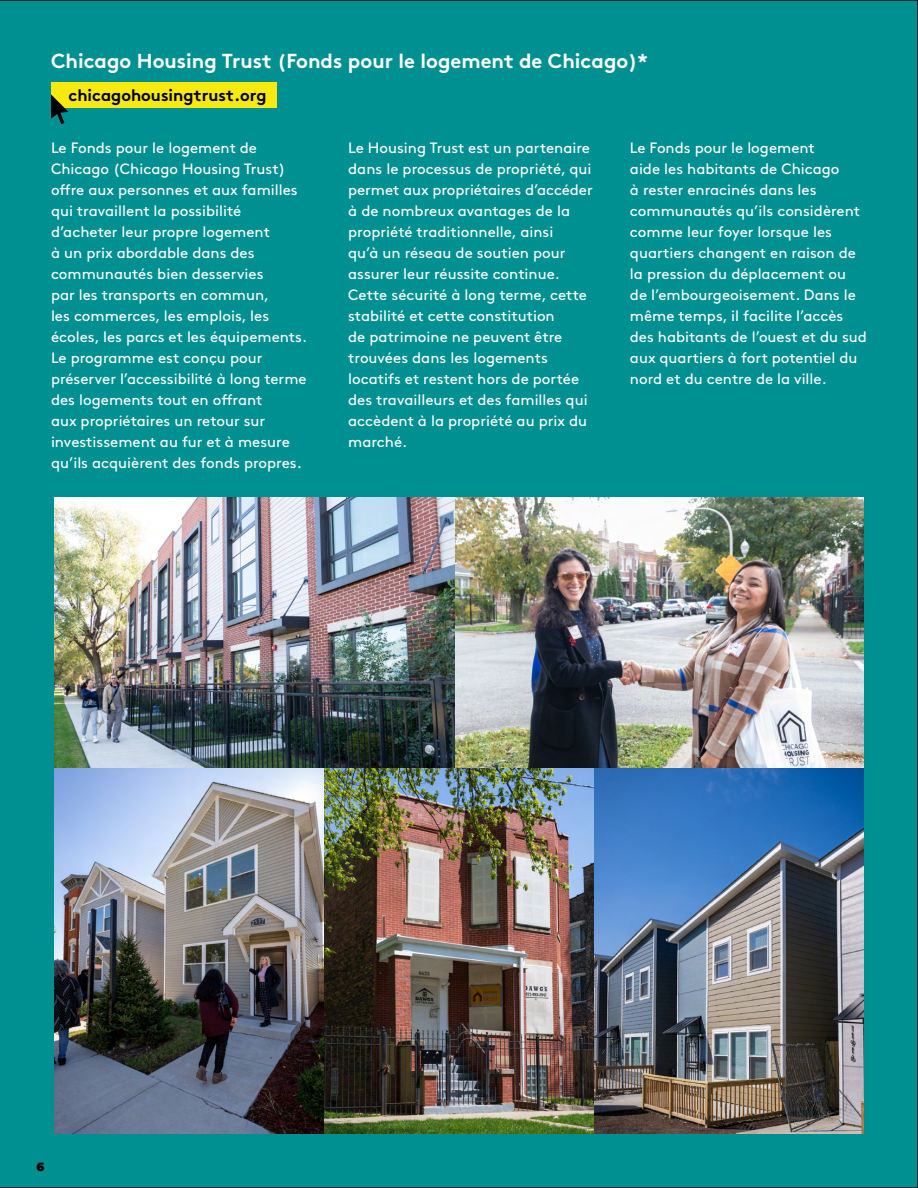
<style>
.page{position:relative;width:918px;height:1188px;background:#009092}
.page>*{position:absolute;margin:0;border:0;box-sizing:border-box;transform-origin:0 0}
.t1{font:700 20.25px "Brown";color:#fff}
.t2{font:700 16.5px "Brown";color:#000}
.t3{font:15px/21px "Brown";color:#fff}
.t4{font:900 12px "Montserrat";color:#000}
</style>
<div class="page">
<img style="left:54px;top:498px;width:810px;height:636px">
<div style="left:51px;top:82px;width:225px;height:26px;background:#f8ea0f"></div>
<svg style="left:51px;top:94px;width:17px;height:30px"></svg>
<p class="t1" style="left:51px;top:45px;width:599px">Chicago Housing Trust (Fonds pour le logement de Chicago)*</p>
<p class="t2" style="left:68px;top:82px;width:200px">chicagohousingtrust.org</p>
<p class="t3" style="left:51px;top:136px;width:258px">Le Fonds pour le logement de<br>Chicago (Chicago Housing Trust) offre aux personnes et aux familles qui travaillent la possibilité d’acheter leur propre logement<br>à un prix abordable dans des communautés bien desservies<br>par les transports en commun,<br>les commerces, les emplois, les écoles, les parcs et les équipements.<br>Le programme est conçu pour préserver l’accessibilité à long terme des logements tout en offrant<br>aux propriétaires un retour sur investissement au fur et à mesure qu’ils acquièrent des fonds propres.</p>
<p class="t3" style="left:348px;top:136px;width:246px">Le Housing Trust est un partenaire dans le processus de propriété, qui permet aux propriétaires d’accéder à de nombreux avantages de la propriété traditionnelle, ainsi<br>qu’à un réseau de soutien pour assurer leur réussite continue.<br>Cette sécurité à long terme, cette stabilité et cette constitution<br>de patrimoine ne peuvent être trouvées dans les logements locatifs et restent hors de portée des travailleurs et des familles qui accèdent à la propriété au prix du marché.</p>
<p class="t3" style="left:630px;top:136px;width:239px">Le Fonds pour le logement<br>aide les habitants de Chicago<br>à rester enracinés dans les communautés qu’ils considèrent comme leur foyer lorsque les quartiers changent en raison de la pression du déplacement ou de l’embourgeoisement. Dans le même temps, il facilite l’accès des habitants de l’ouest et du sud aux quartiers à fort potentiel du nord et du centre de la ville.</p>
<p class="t4" style="left:36px;top:1158px;width:9px">6</p>
</div>
